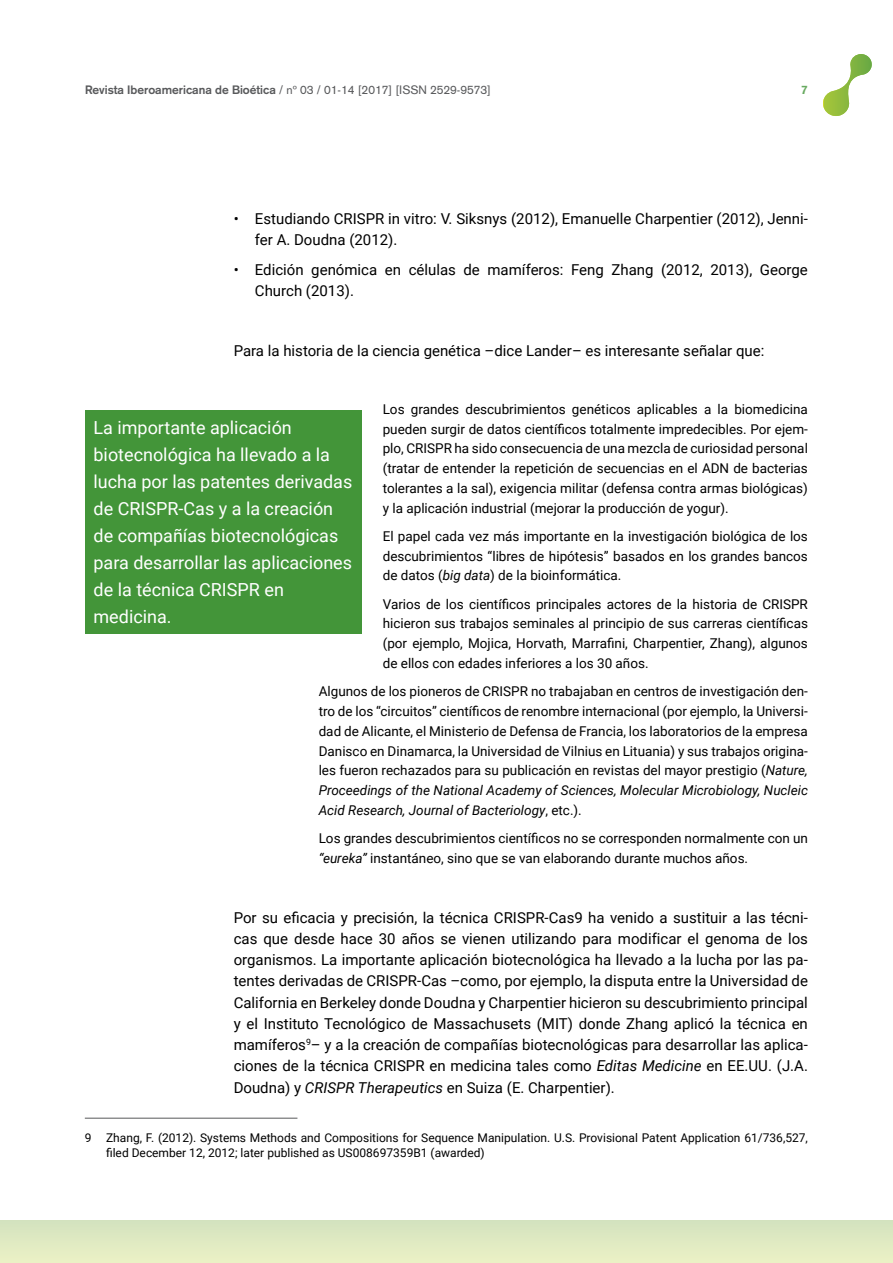
<style>
.page{position:relative;width:893px;height:1263px;background:#fff}
.page>*{position:absolute;margin:0;border:0;box-sizing:border-box;transform-origin:0 0}
.t1{font:18px/27px "Roboto";color:#fff}
.t2{font:15px/21.3px "Roboto";color:#000}
.t3{font:13.5px/19.8px "Roboto";color:#000;text-align:justify}
.t4{font:12px/15px "Roboto";color:#000}
.t5{font:12px "Akzidenz Grotesk";color:#58595b}
.t6{font:700 12px "Akzidenz Grotesk";color:#68aa60}
.s1{font-weight:700}
.s2{font-style:italic}
</style>
<div class="page">
<div style="left:0;top:1220px;width:893px;height:43px;background:#e0eac2"></div>
<svg style="left:823px;top:54px;width:49px;height:62px"></svg>
<hr style="left:85px;top:1118px;width:212px;height:1px;background:#58595b">
<div style="left:85px;top:410px;width:276px;height:224px;background:#439539"></div>
<p class="t5" style="left:85px;top:83px;width:407px"><span class="s1">Revista Iberoamericana de Bioética</span> / nº 03 / 01-14 [2017] [ISSN 2529-9573]</p>
<p class="t6" style="left:801px;top:83px;width:8px">7</p>
<p class="t2" style="left:255px;top:207px;width:554px;text-indent:-21px">• Estudiando CRISPR in vitro: V. Siksnys (2012), Emanuelle Charpentier (2012), Jenni&shy;fer A. Doudna (2012).</p>
<p class="t2" style="left:255px;top:258px;width:554px;text-indent:-21px">• Edición genómica en células de mamíferos: Feng Zhang (2012, 2013), George<br>Church (2013).</p>
<p class="t2" style="left:234px;top:339px;width:532px">Para la historia de la ciencia genética –dice Lander– es interesante señalar que:</p>
<p class="t3" style="left:383px;top:399px;width:427px">Los grandes descubrimientos genéticos aplicables a la biomedicina pueden surgir de datos científicos totalmente impredecibles. Por ejem&shy;plo, CRISPR ha sido consecuencia de una mezcla de curiosidad personal (tratar de entender la repetición de secuencias en el ADN de bacterias tolerantes a la sal), exigencia militar (defensa contra armas biológicas) y la aplicación industrial (mejorar la producción de yogur).</p>
<p class="t3" style="left:383px;top:526px;width:427px">El papel cada vez más importante en la investigación biológica de los descubrimientos “libres de hipótesis” basados en los grandes bancos de datos (<span class="s2">big data</span>) de la bioinformática.</p>
<p class="t3" style="left:383px;top:593px;width:427px">Varios de los científicos principales actores de la historia de CRISPR hicieron sus trabajos seminales al principio de sus carreras científicas (por ejemplo, Mojica, Horvath, Marrafini, Charpentier, Zhang), algunos de ellos con edades inferiores a los 30 años.</p>
<p class="t3" style="left:319px;top:681px;width:491px">Algunos de los pioneros de CRISPR no trabajaban en centros de investigación den&shy;tro de los “circuitos” científicos de renombre internacional (por ejemplo, la Universi&shy;dad de Alicante, el Ministerio de Defensa de Francia, los laboratorios de la empresa Danisco en Dinamarca, la Universidad de Vilnius en Lituania) y sus trabajos origina&shy;les fueron rechazados para su publicación en revistas del mayor prestigio (<span class="s2">Nature, Proceedings of the National Academy of Sciences, Molecular Microbiology, Nucleic Acid Research, Journal of Bacteriology</span>, etc.).</p>
<p class="t3" style="left:319px;top:828px;width:491px">Los grandes descubrimientos científicos no se corresponden normalmente con un <span class="s2">“eureka”</span> instantáneo, sino que se van elaborando durante muchos años.</p>
<h1 class="t1" style="left:94px;top:413px;width:260px">La importante aplicación biotecnológica ha llevado a la lucha por las patentes derivadas de CRISPR-Cas y a la creación de compañías biotecnológicas para desarrollar las aplicaciones de la técnica CRISPR en medicina.</h1>
<p class="t2" style="left:234px;top:906px;width:576px;text-align:justify">Por su eficacia y precisión, la técnica CRISPR-Cas9 ha venido a sustituir a las técni&shy;cas que desde hace 30 años se vienen utilizando para modificar el genoma de los organismos. La importante aplicación biotecnológica ha llevado a la lucha por las pa&shy;tentes derivadas de CRISPR-Cas –como, por ejemplo, la disputa entre la Universidad de California en Berkeley donde Doudna y Charpentier hicieron su descubrimiento principal y el Instituto Tecnológico de Massachusets (MIT) donde Zhang aplicó la técnica en mamíferos<sup>9</sup>– y a la creación de compañías biotecnológicas para desarrollar las aplica&shy;ciones de la técnica CRISPR en medicina tales como <span class="s2">Editas Medicine</span> en EE.UU. (J.A.<br>Doudna) y <span class="s2">CRISPR Therapeutics</span> en Suiza (E. Charpentier).</p>
<p class="t4" style="left:106px;top:1129px;width:703px;text-indent:-21px">9 Zhang, F. (2012). Systems Methods and Compositions for Sequence Manipulation. U.S. Provisional Patent Application 61/736,527, filed December 12, 2012; later published as US008697359B1 (awarded)</p>
</div>
